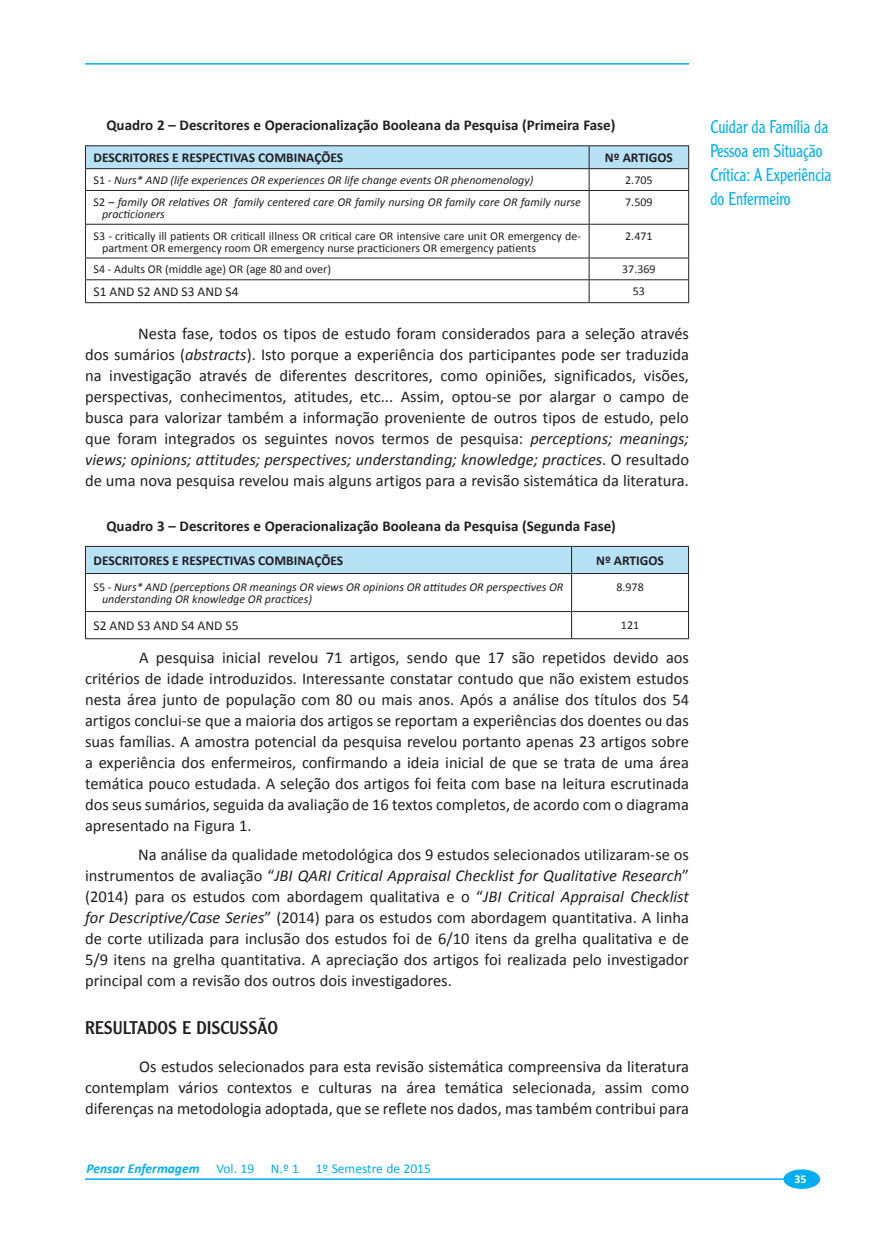
<style>
.page{position:relative;width:872px;height:1234px;background:#fff}
.page>*{position:absolute;margin:0;border:0;box-sizing:border-box;transform-origin:0 0}
.PE-Lateral-Dta{font:300 18px/24px "Clearface Gothic LH";color:#00aeef;scale:.9 1}
.PE-Titulo2{font:18px "Clearface Gothic LH";color:#231f20}
.PE-Corpo_de_texto{font:16.5px/21px "Calibri";color:#231f20;text-align:justify}
.PE-Legenda_Quadro{font:700 15px "Calibri";color:#231f20}
.PE-Titulo_Quadro{font:700 13.5px "Calibri";color:#231f20}
.t1{font:13.5px "Calibri";color:#00aeef}
.PE-Corpo_de_Quadro{font:13.5px "Calibri";color:#231f20}
.PE-Corpo_de_Quadro-2{font:italic 12px/12px "Calibri";color:#231f20}
.PE-Corpo_de_Quadro-3{font:12px/12px "Calibri";color:#231f20}
.t2{font:700 12px "Calibri";color:#fff}
.s1{font-style:normal}
.s2{font-style:italic}
.s3{font-weight:700;font-style:italic}
</style>
<div class="page">
<hr style="left:85px;top:63px;width:604px;height:2px;background:#00aeef">
<hr style="left:85px;top:1177px;width:700px;height:2px;background:#00aeef">
<div style="left:783px;top:1169px;width:37px;height:19px;background:#00aeef;border-radius:50%"></div>
<hr style="left:85px;top:145px;width:504px;height:1px;background:#231f20">
<hr style="left:589px;top:145px;width:100px;height:1px;background:#231f20">
<svg style="left:85px;top:146px;width:604px;height:44px"></svg>
<hr style="left:85px;top:190px;width:504px;height:1px;background:#231f20">
<hr style="left:85px;top:191px;width:1px;height:33px;background:#231f20">
<hr style="left:589px;top:190px;width:100px;height:1px;background:#231f20">
<hr style="left:589px;top:191px;width:1px;height:33px;background:#231f20">
<hr style="left:688px;top:191px;width:1px;height:33px;background:#231f20">
<hr style="left:85px;top:224px;width:504px;height:1px;background:#231f20">
<hr style="left:85px;top:224px;width:1px;height:33px;background:#231f20">
<hr style="left:589px;top:224px;width:100px;height:1px;background:#231f20">
<hr style="left:589px;top:224px;width:1px;height:33px;background:#231f20">
<hr style="left:688px;top:224px;width:1px;height:33px;background:#231f20">
<hr style="left:85px;top:257px;width:504px;height:1px;background:#231f20">
<hr style="left:589px;top:257px;width:100px;height:1px;background:#231f20">
<hr style="left:85px;top:279px;width:504px;height:1px;background:#231f20">
<svg style="left:85px;top:258px;width:1px;height:44px"></svg>
<hr style="left:589px;top:279px;width:100px;height:1px;background:#231f20">
<svg style="left:589px;top:258px;width:1px;height:44px"></svg>
<svg style="left:688px;top:258px;width:1px;height:44px"></svg>
<hr style="left:85px;top:302px;width:504px;height:1px;background:#231f20">
<hr style="left:589px;top:302px;width:100px;height:1px;background:#231f20">
<div style="left:85px;top:546px;width:604px;height:27px;background:#b7e1f5"></div>
<hr style="left:85px;top:573px;width:486px;height:1px;background:#231f20">
<hr style="left:85px;top:573px;width:1px;height:38px;background:#231f20">
<hr style="left:571px;top:573px;width:118px;height:1px;background:#231f20">
<hr style="left:571px;top:573px;width:1px;height:38px;background:#231f20">
<hr style="left:688px;top:573px;width:1px;height:38px;background:#231f20">
<hr style="left:85px;top:611px;width:486px;height:1px;background:#231f20">
<svg style="left:85px;top:611px;width:1px;height:27px"></svg>
<hr style="left:571px;top:611px;width:118px;height:1px;background:#231f20">
<svg style="left:571px;top:611px;width:1px;height:27px"></svg>
<svg style="left:688px;top:611px;width:1px;height:27px"></svg>
<hr style="left:85px;top:638px;width:486px;height:1px;background:#231f20">
<hr style="left:571px;top:638px;width:118px;height:1px;background:#231f20">
<p class="PE-Legenda_Quadro" style="left:106px;top:116px;width:510px">Quadro 2 – Descritores e Operacionalização Booleana da Pesquisa (Primeira Fase)</p>
<p class="PE-Titulo_Quadro" style="left:94px;top:149px;width:251px">DESCRITORES E RESPECTIVAS COMBINAÇÕES</p>
<p class="PE-Titulo_Quadro" style="left:605px;top:149px;width:69px">Nº ARTIGOS</p>
<p class="PE-Corpo_de_Quadro-2" style="left:94px;top:174px;width:441px"><span class="s1">S1 -</span> Nurs* AND (life experiences OR experiences OR life change events OR phenomenology)</p>
<p class="PE-Corpo_de_Quadro-3" style="left:625px;top:174px;width:29px">2.705</p>
<p class="PE-Corpo_de_Quadro-2" style="left:102px;top:195px;width:480px;text-indent:-9px"><span class="s1">S2 –</span> family OR relatives OR family centered care OR family nursing OR family care OR family nurse practicioners</p>
<p class="PE-Corpo_de_Quadro-3" style="left:625px;top:196px;width:29px">7.509</p>
<p class="PE-Corpo_de_Quadro-3" style="left:102px;top:230px;width:480px;text-indent:-9px">S3 - critically ill patients OR criticall illness OR critical care OR intensive care unit OR emergency de&shy;partment OR emergency room OR emergency nurse practicioners OR emergency patients</p>
<p class="PE-Corpo_de_Quadro-3" style="left:625px;top:230px;width:29px">2.471</p>
<p class="PE-Corpo_de_Quadro-3" style="left:94px;top:263px;width:239px">S4 - Adults OR (middle age) OR (age 80 and over)</p>
<p class="PE-Corpo_de_Quadro-3" style="left:622px;top:263px;width:35px">37.369</p>
<p class="PE-Corpo_de_Quadro" style="left:94px;top:283px;width:146px">S1 AND S2 AND S3 AND S4</p>
<p class="PE-Corpo_de_Quadro-3" style="left:633px;top:285px;width:14px">53</p>
<p class="PE-Corpo_de_texto" style="left:85px;top:323px;width:605px;text-indent:53px">Nesta fase, todos os tipos de estudo foram considerados para a seleção através dos sumários (<span class="s2">abstracts</span>). Isto porque a experiência dos participantes pode ser traduzida na investigação através de diferentes descritores, como opiniões, significados, visões, perspectivas, conhecimentos, atitudes, etc... Assim, optou-se por alargar o campo de busca para valorizar também a informação proveniente de outros tipos de estudo, pelo que foram integrados os seguintes novos termos de pesquisa: <span class="s2">perceptions; meanings; views; opinions; attitudes; perspectives; understanding; knowledge; practices</span>. O resultado de uma nova pesquisa revelou mais alguns artigos para a revisão sistemática da literatura.</p>
<p class="PE-Legenda_Quadro" style="left:106px;top:516px;width:511px">Quadro 3 – Descritores e Operacionalização Booleana da Pesquisa (Segunda Fase)</p>
<p class="PE-Titulo_Quadro" style="left:94px;top:551px;width:251px">DESCRITORES E RESPECTIVAS COMBINAÇÕES</p>
<p class="PE-Titulo_Quadro" style="left:596px;top:551px;width:69px">Nº ARTIGOS</p>
<p class="PE-Corpo_de_Quadro-2" style="left:102px;top:580px;width:463px;text-indent:-9px"><span class="s1">S5 -</span> Nurs* AND (perceptions OR meanings OR views OR opinions OR attitudes OR perspectives OR understanding OR knowledge OR practices)</p>
<p class="PE-Corpo_de_Quadro-3" style="left:616px;top:581px;width:29px">8.978</p>
<p class="PE-Corpo_de_Quadro" style="left:94px;top:617px;width:146px">S2 AND S3 AND S4 AND S5</p>
<p class="PE-Corpo_de_Quadro-3" style="left:621px;top:619px;width:20px">121</p>
<p class="PE-Corpo_de_texto" style="left:85px;top:646px;width:605px;text-indent:54px">A pesquisa inicial revelou 71 artigos, sendo que 17 são repetidos devido aos critérios de idade introduzidos. Interessante constatar contudo que não existem estudos nesta área junto de população com 80 ou mais anos. Após a análise dos títulos dos 54 artigos conclui-se que a maioria dos artigos se reportam a experiências dos doentes ou das suas famílias. A amostra potencial da pesquisa revelou portanto apenas 23 artigos sobre a experiência dos enfermeiros, confirmando a ideia inicial de que se trata de uma área temática pouco estudada. A seleção dos artigos foi feita com base na leitura escrutinada dos seus sumários, seguida da avaliação de 16 textos completos, de acordo com o diagrama apresentado na Figura 1.</p>
<p class="PE-Corpo_de_texto" style="left:85px;top:844px;width:605px;text-indent:53px">Na análise da qualidade metodológica dos 9 estudos selecionados utilizaram-se os instrumentos de avaliação “<span class="s2">JBI QARI Critical Appraisal Checklist for Qualitative Research</span>” (2014) para os estudos com abordagem qualitativa e o “<span class="s2">JBI Critical Appraisal Checklist for Descriptive/Case Series</span>” (2014) para os estudos com abordagem quantitativa. A linha de corte utilizada para inclusão dos estudos foi de 6/10 itens da grelha qualitativa e de 5/9 itens na grelha quantitativa. A apreciação dos artigos foi realizada pelo investigador principal com a revisão dos outros dois investigadores.</p>
<p class="PE-Titulo2" style="left:85px;top:1015px;width:194px">RESULTADOS E DISCUSSÃO</p>
<p class="PE-Corpo_de_texto" style="left:85px;top:1055px;width:605px;text-indent:54px">Os estudos selecionados para esta revisão sistemática compreensiva da literatura contemplam vários contextos e culturas na área temática selecionada, assim como diferenças na metodologia adoptada, que se reflete nos dados, mas também contribui para</p>
<p class="t1" style="left:87px;top:1159px;width:346px"><span class="s3">Pensar Enfermagem</span> Vol. 19 N.º 1 1º Semestre de 2015</p>
<p class="PE-Lateral-Dta" style="left:710px;top:115px;width:136px">Cuidar da Família da<br>Pessoa em Situação<br>Crítica: A Experiência do Enfermeiro</p>
<p class="t2" style="left:794px;top:1170px;width:14px">35</p>
</div>
